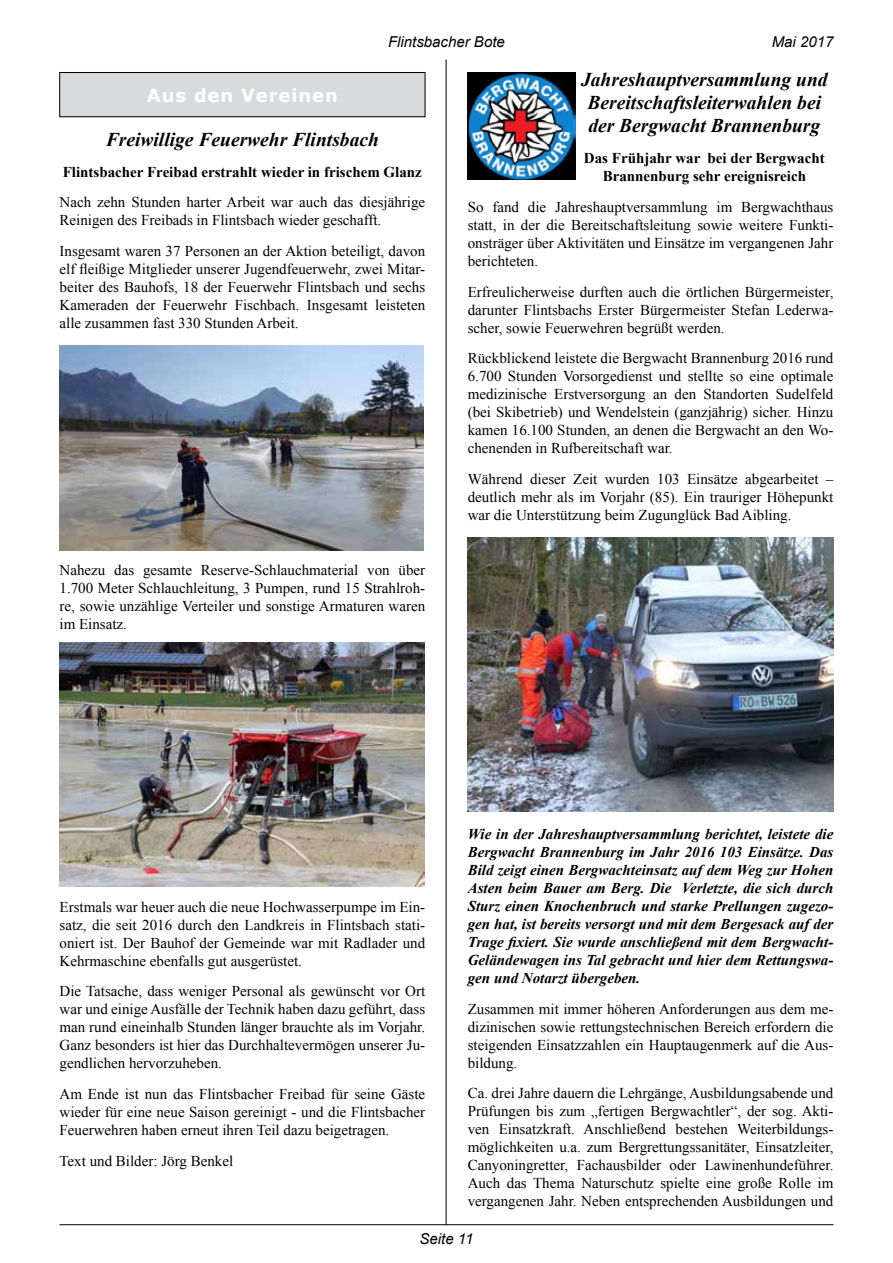
<style>
.page{position:relative;width:893px;height:1263px;background:#fff}
.page>*{position:absolute;margin:0;border:0;box-sizing:border-box;transform-origin:0 0}
.t1{font:italic 700 19.5px/23.4px "Times New Roman";color:#000;text-align:center}
.t2{font:700 18px "Verdana";letter-spacing:.05em;color:#fff}
.t3{font:15px/18px "Times New Roman";color:#000;text-align:justify}
.t4{font:italic 700 15px/18px "Times New Roman";color:#000;text-align:justify}
.t5{font:700 15px/18px "Times New Roman";color:#000;text-align:center}
.t6{font:italic 15px "Arial";color:#000}
</style>
<div class="page">
<hr style="left:60px;top:1224px;width:773px;height:1px;background:#000">
<hr style="left:446px;top:60px;width:1px;height:1165px;background:#000">
<div style="left:60px;top:72px;width:365px;height:45px;background:#d8dbdc"></div>
<div style="left:60px;top:72px;width:365px;height:45px;border:1px solid #000"></div>
<img style="left:468px;top:72px;width:107px;height:107px">
<img style="left:468px;top:537px;width:365px;height:274px">
<img style="left:60px;top:643px;width:364px;height:243px">
<img style="left:60px;top:345px;width:364px;height:205px">
<p class="t6" style="left:388px;top:32px;width:118px">Flintsbacher Bote</p>
<p class="t6" style="left:772px;top:32px;width:63px">Mai 2017</p>
<p class="t2" style="left:147px;top:82px;width:192px">Aus den Vereinen</p>
<h1 class="t1" style="left:106px;top:127px;width:275px">Freiwillige Feuerwehr Flintsbach</h1>
<p class="t5" style="left:63px;top:162px;width:361px">Flintsbacher Freibad erstrahlt wieder in frischem Glanz</p>
<p class="t3" style="left:60px;top:193px;width:367px">Nach zehn Stunden harter Arbeit war auch das diesjährige<br>Reinigen des Freibads in Flintsbach wieder geschafft.</p>
<p class="t3" style="left:60px;top:242px;width:367px">Insgesamt waren 37 Personen an der Aktion beteiligt, davon elf fleißige Mitglieder unserer Jugendfeuerwehr, zwei Mitar&shy;beiter des Bauhofs, 18 der Feuerwehr Flintsbach und sechs Kameraden der Feuerwehr Fischbach. Insgesamt leisteten alle zusammen fast 330 Stunden Arbeit.</p>
<p class="t3" style="left:60px;top:560px;width:367px">Nahezu das gesamte Reserve-Schlauchmaterial von über 1.700 Meter Schlauchleitung, 3 Pumpen, rund 15 Strahlroh&shy;re, sowie unzählige Verteiler und sonstige Armaturen waren im Einsatz.</p>
<h1 class="t1" style="left:581px;top:67px;width:248px">Jahreshauptversammlung und<br>Bereitschaftsleiterwahlen bei der Bergwacht Brannenburg</h1>
<p class="t5" style="left:584px;top:149px;width:242px">Das Frühjahr war bei der Bergwacht<br>Brannenburg sehr ereignisreich</p>
<p class="t3" style="left:468px;top:198px;width:367px">So fand die Jahreshauptversammlung im Bergwachthaus statt, in der die Bereitschaftsleitung sowie weitere Funkti&shy;onsträger über Aktivitäten und Einsätze im vergangenen Jahr berichteten.</p>
<p class="t3" style="left:468px;top:282px;width:367px">Erfreulicherweise durften auch die örtlichen Bürgermeister, darunter Flintsbachs Erster Bürgermeister Stefan Lederwa&shy;scher, sowie Feuerwehren begrüßt werden.</p>
<p class="t3" style="left:468px;top:349px;width:367px">Rückblickend leistete die Bergwacht Brannenburg 2016 rund 6.700 Stunden Vorsorgedienst und stellte so eine optimale medizinische Erstversorgung an den Standorten Sudelfeld (bei Skibetrieb) und Wendelstein (ganzjährig) sicher. Hinzu kamen 16.100 Stunden, an denen die Bergwacht an den Wo&shy;chenenden in Rufbereitschaft war.</p>
<p class="t3" style="left:468px;top:470px;width:367px">Während dieser Zeit wurden 103 Einsätze abgearbeitet – deutlich mehr als im Vorjahr (85). Ein trauriger Höhepunkt war die Unterstützung beim Zugunglück Bad Aibling.</p>
<p class="t3" style="left:60px;top:897px;width:367px">Erstmals war heuer auch die neue Hochwasserpumpe im Ein&shy;satz, die seit 2016 durch den Landkreis in Flintsbach stati&shy;oniert ist. Der Bauhof der Gemeinde war mit Radlader und Kehrmaschine ebenfalls gut ausgerüstet.</p>
<p class="t3" style="left:60px;top:982px;width:367px">Die Tatsache, dass weniger Personal als gewünscht vor Ort war und einige Ausfälle der Technik haben dazu geführt, dass man rund eineinhalb Stunden länger brauchte als im Vorjahr.<br>Ganz besonders ist hier das Durchhaltevermögen unserer Ju&shy;gendlichen hervorzuheben.</p>
<p class="t3" style="left:60px;top:1085px;width:367px">Am Ende ist nun das Flintsbacher Freibad für seine Gäste wieder für eine neue Saison gereinigt - und die Flintsbacher Feuerwehren haben erneut ihren Teil dazu beigetragen.</p>
<p class="t3" style="left:60px;top:1151px;width:175px">Text und Bilder: Jörg Benkel</p>
<p class="t4" style="left:468px;top:824px;width:367px">Wie in der Jahreshauptversammlung berichtet, leistete die Bergwacht Brannenburg im Jahr 2016 103 Einsätze. Das Bild zeigt einen Bergwachteinsatz auf dem Weg zur Hohen Asten beim Bauer am Berg. Die Verletzte, die sich durch Sturz einen Knochenbruch und starke Prellungen zugezo&shy;gen hat, ist bereits versorgt und mit dem Bergesack auf der Trage fixiert. Sie wurde anschließend mit dem Bergwacht-Geländewagen ins Tal gebracht und hier dem Rettungswa&shy;gen und Notarzt übergeben.</p>
<p class="t3" style="left:468px;top:999px;width:367px">Zusammen mit immer höheren Anforderungen aus dem me&shy;dizinischen sowie rettungstechnischen Bereich erfordern die steigenden Einsatzzahlen ein Hauptaugenmerk auf die Aus&shy;bildung.</p>
<p class="t3" style="left:468px;top:1084px;width:367px">Ca. drei Jahre dauern die Lehrgänge, Ausbildungsabende und Prüfungen bis zum „fertigen Bergwachtler“, der sog. Akti&shy;ven Einsatzkraft. Anschließend bestehen Weiterbildungs&shy;möglichkeiten u.a. zum Bergrettungssanitäter, Einsatzleiter, Canyoningretter, Fachausbilder oder Lawinenhundeführer.<br>Auch das Thema Naturschutz spielte eine große Rolle im vergangenen Jahr. Neben entsprechenden Ausbildungen und</p>
<p class="t6" style="left:419px;top:1229px;width:55px">Seite 11</p>
</div>
